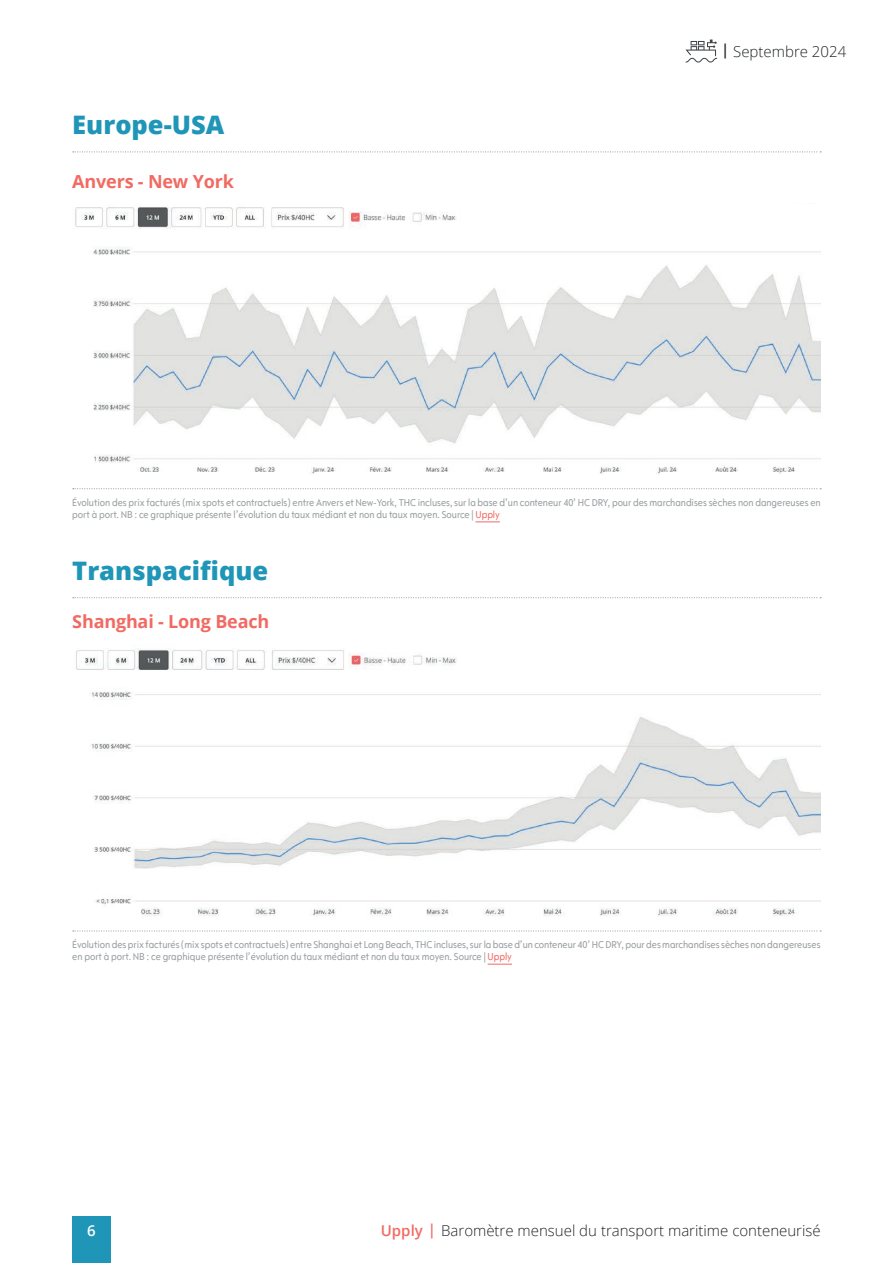
<style>
.page{position:relative;width:893px;height:1263px;background:#fff}
.page>*{position:absolute;margin:0;border:0;box-sizing:border-box;transform-origin:0 0}
.t1{font:800 25.5px "Open Sans";color:#1f96b7}
.t2{font:700 18px "Open Sans";letter-spacing:-.01em;color:#f16a62}
.t3{font:300 15px "Open Sans";color:#212527}
.t4{font:600 15px "Open Sans";color:#fff}
.t5{font:10.5px/12.6px "Opel Sans Condensed";letter-spacing:-.005em;color:#9ba0a2}
.s1{font-weight:600}
.s2{color:#f16a62}
.s3{font-weight:600;color:#f16a62}
</style>
<div class="page">
<img style="left:76px;top:648px;width:745px;height:268px">
<img style="left:75px;top:206px;width:746px;height:269px">
<svg style="left:475px;top:521px;width:25px;height:1px"></svg>
<svg style="left:73px;top:151px;width:748px;height:1px"></svg>
<svg style="left:73px;top:488px;width:748px;height:1px"></svg>
<svg style="left:488px;top:964px;width:24px;height:1px"></svg>
<svg style="left:73px;top:597px;width:748px;height:1px"></svg>
<svg style="left:73px;top:930px;width:748px;height:1px"></svg>
<div style="left:729px;top:644px;width:92px;height:39px;background:#fff"></div>
<div style="left:729px;top:204px;width:92px;height:38px;background:#fff"></div>
<div style="left:72px;top:1216px;width:39px;height:47px;background:#1f96b7"></div>
<svg style="left:685px;top:40px;width:32px;height:23px"></svg>
<h1 class="t1" style="left:72px;top:106px;width:154px">Europe-USA</h1>
<h2 class="t2" style="left:72px;top:169px;width:163px">Anvers - New York</h2>
<h3 class="t3" style="left:721px;top:41px;width:127px"><span class="s1">|</span> Septembre 2024</h3>
<p class="t5" style="left:72px;top:496px;width:750px">Évolution des prix facturés (mix spots et contractuels) entre Anvers et New-York, THC incluses, sur la base d’un conteneur 40’ HC DRY, pour des marchandises sèches non dangereuses en port à port. NB : ce graphique présente l’évolution du taux médiant et non du taux moyen. Source | <span class="s2">Upply</span></p>
<h1 class="t1" style="left:72px;top:551px;width:197px">Transpacifique</h1>
<h2 class="t2" style="left:72px;top:608px;width:199px">Shanghai - Long Beach</h2>
<p class="t5" style="left:72px;top:938px;width:750px">Évolution des prix facturés (mix spots et contractuels) entre Shanghai et Long Beach, THC incluses, sur la base d’un conteneur 40’ HC DRY, pour des marchandises sèches non dangereuses en port à port. NB : ce graphique présente l’évolution du taux médiant et non du taux moyen. Source | <span class="s2">Upply</span></p>
<h3 class="t4" style="left:87px;top:1220px;width:10px">6</h3>
<h3 class="t3" style="left:381px;top:1220px;width:441px"><span class="s3">Upply |</span> Baromètre mensuel du transport maritime conteneurisé</h3>
</div>
